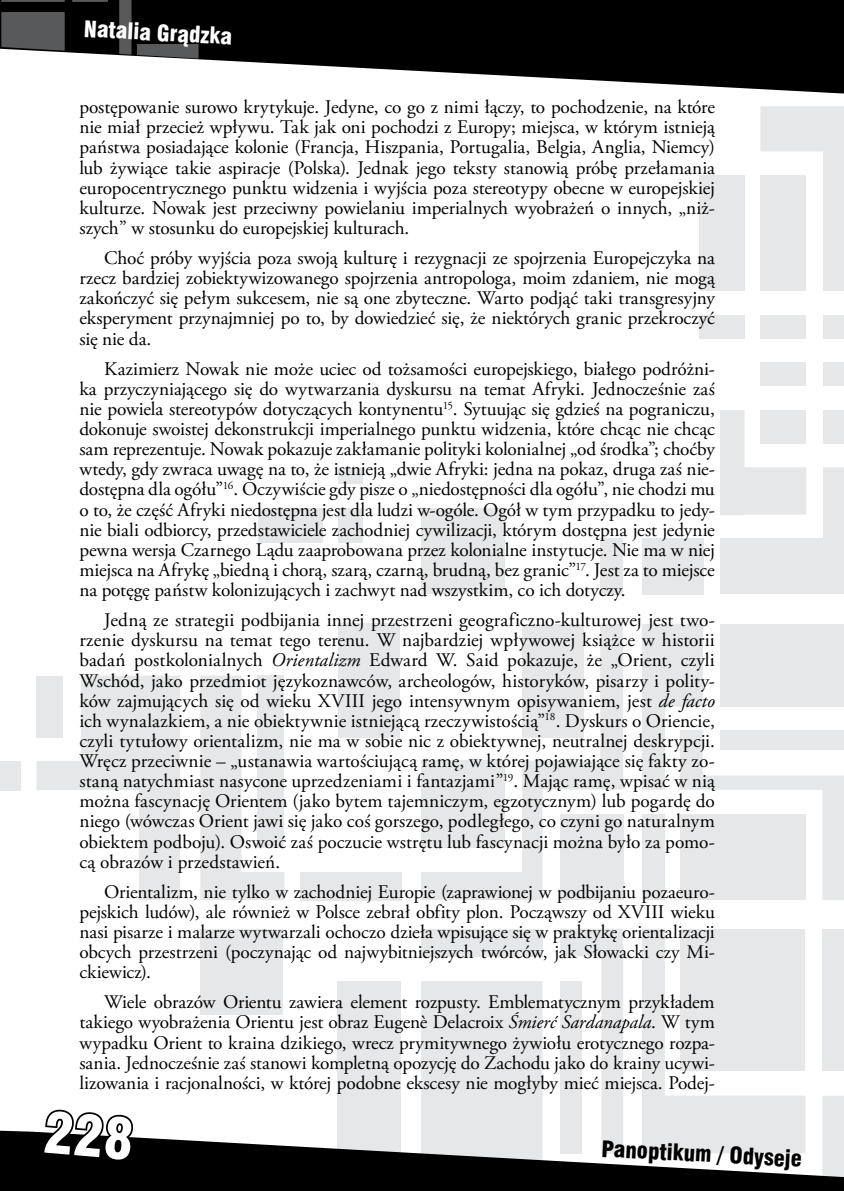
<style>
.page{position:relative;width:844px;height:1191px;background:#fff}
.page>*{position:absolute;margin:0;border:0;box-sizing:border-box;transform-origin:0 0}
.t1{font:21px "Swis 721 Blk Cn PL";color:#000}
.t2{font:21px "Swis 721 Blk Cn PL";color:#fff}
.t3{font:19.25px/20.1px "Adobe Garamond Pro";color:#000;text-align:justify}
.s1{font-style:italic}
</style>
<div class="page">
<div style="left:698px;top:175px;width:46px;height:116px;background:#e6e7e8"></div>
<div style="left:822px;top:315px;width:21px;height:23px;background:#e6e7e8"></div>
<div style="left:760px;top:315px;width:46px;height:23px;background:#e6e7e8"></div>
<div style="left:698px;top:315px;width:46px;height:23px;background:#e6e7e8"></div>
<div style="left:822px;top:362px;width:21px;height:24px;background:#e6e7e8"></div>
<div style="left:760px;top:362px;width:46px;height:24px;background:#e6e7e8"></div>
<div style="left:600px;top:538px;width:23px;height:56px;background:#e6e7e8"></div>
<div style="left:641px;top:538px;width:62px;height:56px;background:#e6e7e8"></div>
<div style="left:300px;top:872px;width:101px;height:28px;background:#e6e7e8"></div>
<div style="left:0;top:761px;width:20px;height:29px;background:#e6e7e8"></div>
<div style="left:338px;top:981px;width:63px;height:210px;background:#e6e7e8"></div>
<div style="left:200px;top:929px;width:83px;height:85px;background:#e6e7e8"></div>
<div style="left:421px;top:508px;width:84px;height:86px;background:#e6e7e8"></div>
<div style="left:258px;top:508px;width:64px;height:34px;background:#e6e7e8"></div>
<div style="left:338px;top:508px;width:25px;height:34px;background:#e6e7e8"></div>
<div style="left:338px;top:468px;width:25px;height:15px;background:#e6e7e8"></div>
<div style="left:338px;top:623px;width:61px;height:114px;background:#e6e7e8"></div>
<svg style="left:760px;top:106px;width:83px;height:185px"></svg>
<svg style="left:642px;top:624px;width:201px;height:276px"></svg>
<svg style="left:421px;top:624px;width:202px;height:276px;fill:#e6e7e8"></svg>
<svg style="left:642px;top:929px;width:201px;height:201px"></svg>
<svg style="left:200px;top:675px;width:84px;height:225px"></svg>
<svg style="left:37px;top:675px;width:143px;height:225px"></svg>
<svg style="left:421px;top:929px;width:202px;height:201px"></svg>
<svg style="left:720px;top:410px;width:123px;height:184px"></svg>
<svg style="left:194px;top:0;width:649px;height:94px;fill:#000"></svg>
<svg style="left:0;top:0;width:198px;height:59px;background:#333334"></svg>
<svg style="left:0;top:1130px;width:843px;height:61px;fill:#000"></svg>
<svg style="left:41px;top:1109px;width:94px;height:82px"></svg>
<p class="t2" style="left:85px;top:15px;width:150px;rotate:3deg">Natalia Grądzka</p>
<p class="t3" style="left:79px;top:98px;width:637px">postępowanie surowo krytykuje. Jedyne, co go z nimi łączy, to pochodzenie, na które nie miał przecież wpływu. Tak jak oni pochodzi z Europy; miejsca, w którym istnieją państwa posiadające kolonie (Francja, Hiszpania, Portugalia, Belgia, Anglia, Niemcy) lub żywiące takie aspiracje (Polska). Jednak jego teksty stanowią próbę przełamania europocentrycznego punktu widzenia i wyjścia poza stereotypy obecne w europejskiej kulturze. Nowak jest przeciwny powielaniu imperialnych wyobrażeń o innych, „niż&shy;szych” w stosunku do europejskiej kulturach.</p>
<p class="t3" style="left:79px;top:248px;width:637px;text-indent:25px">Choć próby wyjścia poza swoją kulturę i rezygnacji ze spojrzenia Europejczyka na rzecz bardziej zobiektywizowanego spojrzenia antropologa, moim zdaniem, nie mogą zakończyć się pełym sukcesem, nie są one zbyteczne. Warto podjąć taki transgresyjny eksperyment przynajmniej po to, by dowiedzieć się, że niektórych granic przekroczyć się nie da.</p>
<p class="t3" style="left:79px;top:359px;width:636px;text-indent:25px">Kazimierz Nowak nie może uciec od tożsamości europejskiego, białego podróżni&shy;ka przyczyniającego się do wytwarzania dyskursu na temat Afryki. Jednocześnie zaś nie powiela stereotypów dotyczących kontynentu<sup>15</sup>. Sytuując się gdzieś na pograniczu, dokonuje swoistej dekonstrukcji imperialnego punktu widzenia, które chcąc nie chcąc sam reprezentuje. Nowak pokazuje zakłamanie polityki kolonialnej „od środka”; choćby wtedy, gdy zwraca uwagę na to, że istnieją „dwie Afryki: jedna na pokaz, druga zaś nie&shy;dostępna dla ogółu”<sup>16</sup>. Oczywiście gdy pisze o „niedostępności dla ogółu”, nie chodzi mu o to, że część Afryki niedostępna jest dla ludzi w-ogóle. Ogół w tym przypadku to jedy&shy;nie biali odbiorcy, przedstawiciele zachodniej cywilizacji, którym dostępna jest jedynie pewna wersja Czarnego Lądu zaaprobowana przez kolonialne instytucje. Nie ma w niej miejsca na Afrykę „biedną i chorą, szarą, czarną, brudną, bez granic”<sup>17</sup>. Jest za to miejsce na potęgę państw kolonizujących i zachwyt nad wszystkim, co ich dotyczy.</p>
<p class="t3" style="left:79px;top:610px;width:637px;text-indent:25px">Jedną ze strategii podbijania innej przestrzeni geograficzno-kulturowej jest two&shy;rzenie dyskursu na temat tego terenu. W najbardziej wpływowej książce w historii badań postkolonialnych <span class="s1">Orientalizm</span> Edward W. Said pokazuje, że „Orient, czyli Wschód, jako przedmiot językoznawców, archeologów, historyków, pisarzy i polity&shy;ków zajmujących się od wieku XVIII jego intensywnym opisywaniem, jest <span class="s1">de facto </span>ich wynalazkiem, a nie obiektywnie istniejącą rzeczywistością”<sup>18</sup>. Dyskurs o Oriencie, czyli tytułowy orientalizm, nie ma w sobie nic z obiektywnej, neutralnej deskrypcji.<br>Wręcz przeciwnie – „ustanawia wartościującą ramę, w której pojawiające się fakty zo&shy;staną natychmiast nasycone uprzedzeniami i fantazjami”<sup>19</sup>. Mając ramę, wpisać w nią można fascynację Orientem (jako bytem tajemniczym, egzotycznym) lub pogardę do niego (wówczas Orient jawi się jako coś gorszego, podległego, co czyni go naturalnym obiektem podboju). Oswoić zaś poczucie wstrętu lub fascynacji można było za pomo&shy;cą obrazów i przedstawień.</p>
<p class="t3" style="left:79px;top:882px;width:636px;text-indent:25px">Orientalizm, nie tylko w zachodniej Europie (zaprawionej w podbijaniu pozaeuro&shy;pejskich ludów), ale również w Polsce zebrał obfity plon. Począwszy od XVIII wieku nasi pisarze i malarze wytwarzali ochoczo dzieła wpisujące się w praktykę orientalizacji obcych przestrzeni (poczynając od najwybitniejszych twórców, jak Słowacki czy Mi&shy;ckiewicz).</p>
<p class="t3" style="left:79px;top:992px;width:636px;text-indent:25px">Wiele obrazów Orientu zawiera element rozpusty. Emblematycznym przykładem takiego wyobrażenia Orientu jest obraz Eugenè Delacroix <span class="s1">Śmierć Sardanapala</span>. W tym wypadku Orient to kraina dzikiego, wrecz prymitywnego żywiołu erotycznego rozpa&shy;sania. Jednocześnie zaś stanowi kompletną opozycję do Zachodu jako do krainy ucywi&shy;lizowania i racjonalności, w której podobne ekscesy nie mogłyby mieć miejsca. Podej-</p>
<p class="t1" style="left:602px;top:1135px;width:202px;rotate:3deg">Panoptikum / Odyseje</p>
</div>
